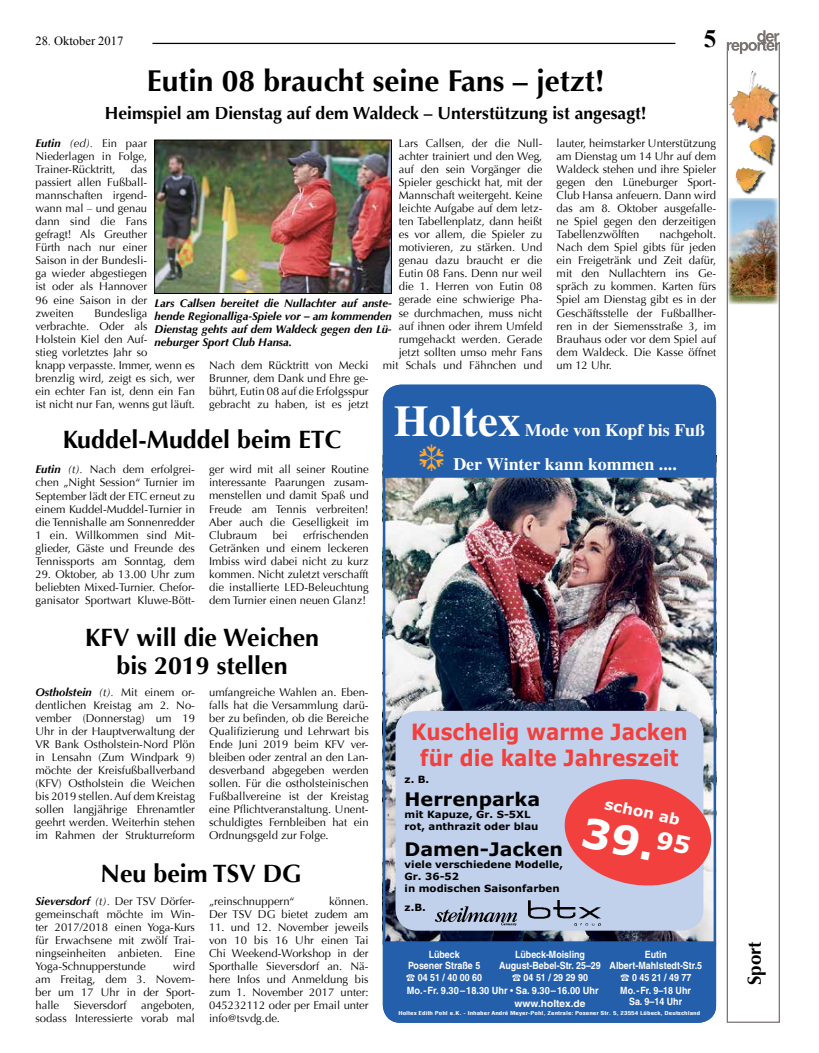
<style>
.page{position:relative;width:819px;height:1053px;background:#fff}
.page>*{position:absolute;margin:0;border:0;box-sizing:border-box;transform-origin:0 0}
.t1{font:700 43.75px "Times";color:#fff}
.t2{font:700 40.88px "Verdana";color:#fff}
.t3{font:700 30px "Optima";color:#000}
.t4{font:700 25px/27.5px "Optima";color:#000;text-align:center}
.t5{font:700 25px "Times New Roman";color:#000}
.t6{font:700 22.5px/26.2px "Verdana";color:#f1403d;text-align:center;scale:.89 1}
.t7{font:700 18.75px "Verdana";color:#000}
.t8{font:700 18.75px "Optima";color:#000}
.t9{font:700 17.5px "Optima";color:#000}
.t10{font:700 17.5px/33.8px "Times";color:#fff}
.t11{font:700 15px "Verdana";color:#fff}
.t12{font:12.5px "Times New Roman";color:#000}
.t13{font:11.25px/13px "Optima";color:#000;text-align:justify}
.t14{font:italic 700 11.25px/13px "Optima";color:#000;text-align:justify}
.t15{font:700 10px/11.2px "Helvetica";color:#fff;text-align:center;scale:.89 1}
.t16{font:700 10px/12px "Verdana";color:#000}
.t17{font:700 10px "Helvetica";color:#fff;scale:.92 1}
.t18{font:700 10px "Helvetica";color:#fff}
.t19{font:700 condensed 5.25px "Helvetica";color:#fff;scale:1.35 1}
.s1{font-weight:700;font-style:italic}
.s2{font-style:italic}
.s3{font-family:"SOZ1";font-weight:400}
.s4{font-family:"Formata BQ";font-weight:500}
</style>
<div class="page">
<hr style="left:152px;top:43px;width:523px;height:1px;background:#000">
<img style="left:386px;top:477px;width:327px;height:464px">
<div style="left:395px;top:710px;width:308px;height:220px;background:#c1d1eb;border-radius:21px"></div>
<img style="left:435px;top:906px;width:82px;height:20px">
<img style="left:528px;top:900px;width:72px;height:25px">
<svg style="left:564px;top:773px;width:152px;height:118px"></svg>
<div style="left:383px;top:941px;width:334px;height:82px;background:#245fac"></div>
<svg style="left:726px;top:54px;width:54px;height:968px"></svg>
<svg style="left:726px;top:30px;width:54px;height:24px"></svg>
<img style="left:728px;top:198px;width:50px;height:106px">
<div style="left:729px;top:72px;width:50px;height:62px;background:#000;opacity:.75"></div>
<img style="left:728px;top:71px;width:48px;height:59px">
<div style="left:750px;top:135px;width:27px;height:31px;background:#000;opacity:.75"></div>
<img style="left:749px;top:135px;width:24px;height:27px">
<div style="left:736px;top:168px;width:30px;height:27px;background:#000;opacity:.75"></div>
<img style="left:735px;top:168px;width:27px;height:23px">
<img style="left:156px;top:142px;width:234px;height:150px">
<div style="left:154px;top:140px;width:238px;height:154px;border:1px solid #000"></div>
<div style="left:383px;top:384px;width:334px;height:93px;background:#245fac"></div>
<p class="t12" style="left:35px;top:32px;width:89px">28. Oktober 2017</p>
<p class="t5" style="left:703px;top:21px;width:14px">5</p>
<p class="t3" style="left:147px;top:64px;width:459px">Eutin 08 braucht seine Fans – jetzt!</p>
<p class="t9" style="left:105px;top:102px;width:543px">Heimspiel am Dienstag auf dem Waldeck – Unterstützung ist angesagt!</p>
<p class="t13" style="left:383px;top:136px;width:161px;text-align:right">Lars Callsen, der die Null&shy;achter trainiert und den Weg, auf den sein Vorgänger die<br>Spieler geschickt hat, mit der<br>Mannschaft weitergeht. Keine leichte Aufgabe auf dem letz&shy;ten Tabellenplatz, dann heißt<br>es vor allem, die Spieler zu motivieren, zu stärken. Und genau dazu braucht er die<br>Eutin 08 Fans. Denn nur weil die 1. Herren von Eutin 08 gerade eine schwierige Pha-<br>se durchmachen, muss nicht auf ihnen oder ihrem Umfeld rumgehackt werden. Gerade jetzt sollten umso mehr Fans mit Schals und Fähnchen und</p>
<p class="t13" style="left:556px;top:136px;width:161px">lauter, heimstarker Unterstützung am Dienstag um 14 Uhr auf dem Waldeck stehen und ihre Spieler gegen den Lüneburger Sport-Club Hansa anfeuern. Dann wird das am 8. Oktober ausgefalle&shy;ne Spiel gegen den derzeitigen Tabellenzwölften</p>
<p class="t13" style="left:35px;top:136px;width:113px"><span class="s1">Eutin</span> <span class="s2">(ed).</span> Ein paar Niederlagen in Folge, Trainer-Rücktritt,</p>
<p class="t13" style="left:35px;top:163px;width:113px;text-indent:95px">das passiert allen Fußball&shy;mannschaften irgend&shy;wann mal – und genau dann sind die Fans gefragt! Als Greuther Fürth nach nur einer Saison in der Bundesli&shy;ga wieder abgestiegen ist oder als Hannover 96 eine Saison in der zweiten</p>
<p class="t13" style="left:556px;top:228px;width:161px;text-indent:103px">nachgeholt.<br>Nach dem Spiel gibts für jeden ein Freigetränk und Zeit dafür, mit den Nullachtern ins Ge&shy;spräch zu kommen. Karten fürs Spiel am Dienstag gibt es in der Geschäftsstelle der Fußballher&shy;ren in der Siemensstraße 3, im Brauhaus oder vor dem Spiel auf dem Waldeck. Die Kasse öffnet um 12 Uhr.</p>
<p class="t14" style="left:155px;top:297px;width:239px">Lars Callsen bereitet die Nullachter auf anste&shy;hende Regionalliga-Spiele vor – am kommenden Dienstag gehts auf dem Waldeck gegen den Lü&shy;neburger Sport Club Hansa.</p>
<p class="t13" style="left:35px;top:306px;width:161px;text-align:left;text-indent:59px">Bundesliga verbrachte. Oder als<br>Holstein Kiel den Auf-<br>stieg vorletztes Jahr so<br>knapp verpasste. Immer, wenn es brenzlig wird, zeigt es sich, wer ein echter Fan ist, denn ein Fan ist nicht nur Fan, wenns gut läuft.</p>
<p class="t13" style="left:209px;top:358px;width:161px">Nach dem Rücktritt von Mecki Brunner, dem Dank und Ehre ge&shy;bührt, Eutin 08 auf die Erfolgsspur gebracht zu haben, ist es jetzt</p>
<p class="t1" style="left:393px;top:395px;width:128px">Holtex</p>
<p class="t10" style="left:453px;top:412px;width:253px;text-indent:71px">Mode von Kopf bis Fuß<br>Der Winter kann kommen ....</p>
<p class="t4" style="left:63px;top:426px;width:280px">Kuddel-Muddel beim ETC</p>
<p class="t13" style="left:35px;top:463px;width:161px"><span class="s1">Eutin</span> <span class="s2">(t).</span> Nach dem erfolgrei&shy;chen „Night Session“ Turnier im September lädt der ETC erneut zu einem Kuddel-Muddel-Turnier in die Tennishalle am Sonnenredder 1 ein. Willkommen sind Mit&shy;glieder, Gäste und Freunde des Tennissports am Sonntag, dem</p>
<p class="t13" style="left:35px;top:567px;width:161px">29. Oktober, ab 13.00 Uhr zum beliebten Mixed-Turnier. Chefor&shy;ganisator Sportwart Kluwe-Bött-</p>
<p class="t13" style="left:209px;top:463px;width:161px">ger wird mit all seiner Routine interessante Paarungen zusam&shy;menstellen und damit Spaß und Freude am Tennis verbreiten!<br>Aber auch die Geselligkeit im Clubraum</p>
<p class="t13" style="left:209px;top:528px;width:161px;text-indent:94px">erfrischenden Getränken und einem leckeren Imbiss wird dabei nicht zu kurz kommen. Nicht zuletzt verschafft die installierte LED-Beleuchtung dem Turnier einen neuen Glanz!</p>
<p class="t13" style="left:273px;top:528px;width:17px">bei</p>
<p class="t4" style="left:85px;top:624px;width:235px">KFV will die Weichen bis 2019 stellen</p>
<p class="t13" style="left:35px;top:685px;width:161px"><span class="s1">Ostholstein</span> <span class="s2">(t).</span> Mit einem or&shy;dentlichen Kreistag am 2. No&shy;vember (Donnerstag) um 19<br>Uhr in der Hauptverwaltung der VR Bank Ostholstein-Nord Plön in Lensahn (Zum Windpark 9) möchte der Kreisfußballverband (KFV) Ostholstein die Weichen bis 2019 stellen. Auf dem Kreistag sollen langjährige Ehrenamtler geehrt werden. Weiterhin stehen im Rahmen der Strukturreform</p>
<p class="t13" style="left:209px;top:685px;width:161px">umfangreiche Wahlen an. Eben&shy;falls hat die Versammlung darü&shy;ber zu befinden, ob die Bereiche Qualifizierung und Lehrwart bis Ende Juni 2019 beim KFV ver&shy;bleiben oder zentral an den Lan&shy;desverband abgegeben werden sollen. Für die ostholsteinischen Fußballvereine ist der Kreistag eine Pflichtveranstaltung. Unent&shy;schuldigtes Fernbleiben hat ein Ordnungsgeld zur Folge.</p>
<p class="t4" style="left:101px;top:859px;width:203px">Neu beim TSV DG</p>
<p class="t13" style="left:35px;top:894px;width:161px"><span class="s1">Sieversdorf</span> <span class="s2">(t).</span> Der TSV Dörfer&shy;gemeinschaft möchte im Win&shy;ter 2017/2018 einen Yoga-Kurs für Erwachsene mit zwölf Trai&shy;ningseinheiten anbieten. Eine Yoga-Schnupperstunde</p>
<p class="t13" style="left:35px;top:959px;width:161px;text-indent:138px">wird am Freitag, dem 3. Novem&shy;ber um 17 Uhr in der Sport&shy;halle</p>
<p class="t13" style="left:74px;top:999px;width:54px">Sieversdorf</p>
<p class="t13" style="left:35px;top:999px;width:161px;text-align:right">angeboten,<br>sodass Interessierte vorab mal</p>
<p class="t13" style="left:209px;top:894px;width:161px;text-align:right">können.<br>Der TSV DG bietet zudem am</p>
<p class="t13" style="left:209px;top:920px;width:161px">11. und 12. November jeweils von 10 bis 16 Uhr einen Tai Chi Weekend-Workshop in der Sporthalle Sieversdorf an. Nä&shy;here Infos und Anmeldung bis zum 1. November 2017 unter:<br>045232112 oder per Email unter info@tsvdg.de.</p>
<p class="t13" style="left:209px;top:894px;width:87px">„reinschnuppern“</p>
<p class="t6" style="left:411px;top:717px;width:312px">Kuschelig warme Jacken für die kalte Jahreszeit</p>
<p class="t16" style="left:404px;top:773px;width:26px">z. B.</p>
<p class="t7" style="left:404px;top:785px;width:137px">Herrenparka</p>
<p class="t16" style="left:404px;top:807px;width:135px">mit Kapuze, Gr. S-5XL rot, anthrazit oder blau</p>
<p class="t7" style="left:404px;top:835px;width:160px">Damen-Jacken</p>
<p class="t16" style="left:404px;top:857px;width:160px">viele verschiedene Modelle,<br>Gr. 36-52<br>in modischen Saisonfarben</p>
<p class="t16" style="left:404px;top:901px;width:23px">z.B.</p>
<p class="t11" style="left:607px;top:793px;width:78px;rotate:12deg">schon ab</p>
<p class="t2" style="left:588px;top:802px;width:111px;rotate:12deg">39.<sup>95</sup></p>
<p class="t15" style="left:406px;top:948px;width:87px">Lübeck<br>Posener Straße 5<br><span class="s3">J</span>0451/400060</p>
<p class="t15" style="left:499px;top:948px;width:116px">Lübeck-Moisling<br>August-Bebel-Str. 25–29<br><span class="s3">J</span>0451/292990</p>
<p class="t15" style="left:609px;top:948px;width:105px">Eutin<br>Albert-Mahlstedt-Str.5<br><span class="s3">J</span>04521/4977</p>
<p class="t15" style="left:620px;top:984px;width:81px">Mo.-Fr. 9–18 Uhr<br>Sa. 9–14 Uhr</p>
<p class="t17" style="left:406px;top:984px;width:210px">Mo.-Fr. 9.30–18.30 Uhr <span class="s4">•</span> Sa. 9.30–16.00 Uhr</p>
<p class="t19" style="left:398px;top:1010px;width:225px">Holtex Edith Pohl e.K. - Inhaber André Meyer-Pohl, Zentrale: Posener Str. 5, 23554 Lübeck, Deutschland</p>
<p class="t18" style="left:514px;top:997px;width:72px">www.holtex.de</p>
<p class="t8" style="left:743px;top:985px;width:45px;rotate:-90deg">Sport</p>
</div>
